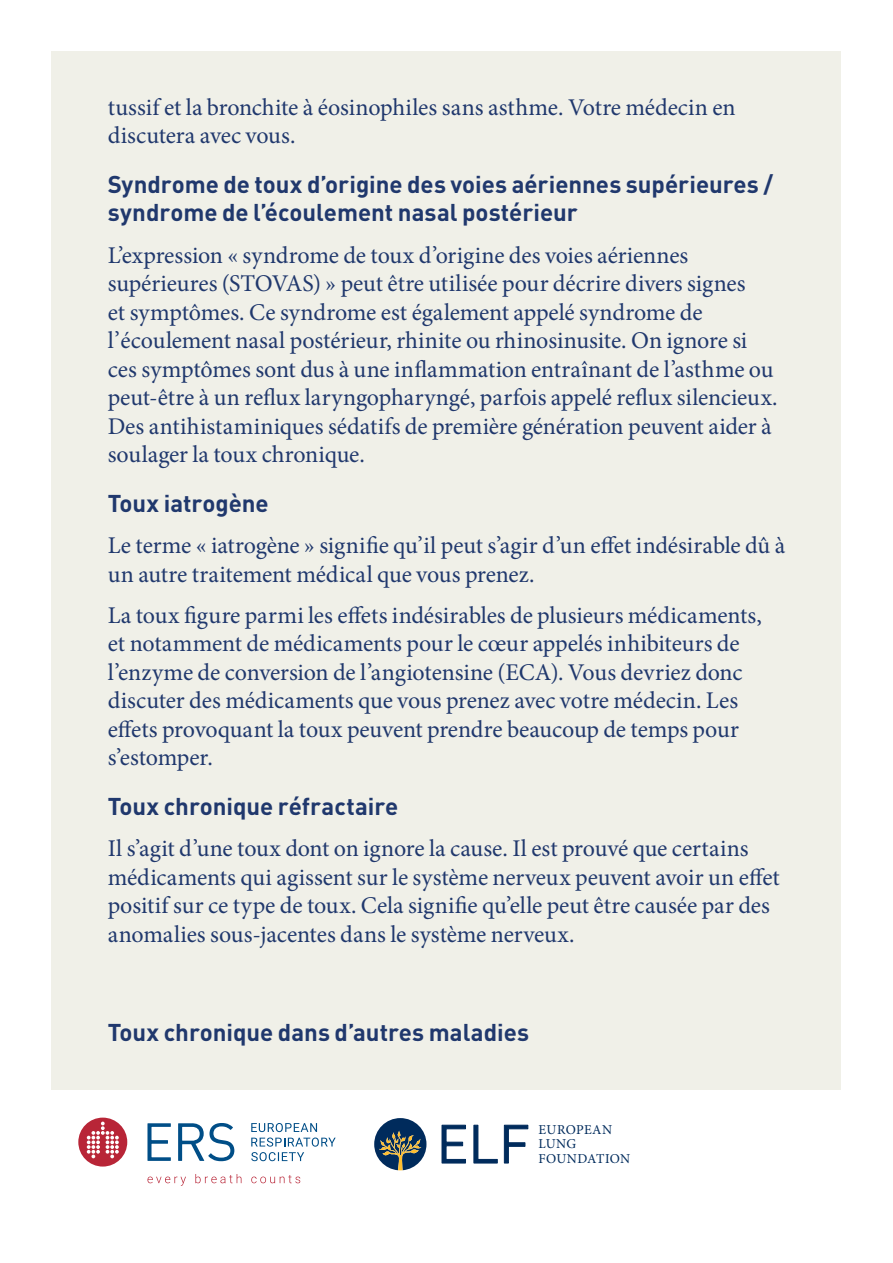
<style>
.page{position:relative;width:893px;height:1263px;background:#fff}
.page>*{position:absolute;margin:0;border:0;box-sizing:border-box;transform-origin:0 0}
.t1{font:24px/28.5px "Minion Pro";letter-spacing:-.005em;color:#20386d}
.t2{font:700 24px/28.5px "DIN Pro";color:#20386d}
.t3{font:13.5px/14.7px "Minion Pro";letter-spacing:.025em;color:#002b5c}
</style>
<div class="page">
<div style="left:52px;top:52px;width:789px;height:1038px;background:#f0f0e8"></div>
<div style="left:78px;top:1117px;width:49px;height:49px;background:#b82537;border-radius:24px"></div>
<svg style="left:87px;top:1121px;width:32px;height:37px"></svg>
<svg style="left:147px;top:1123px;width:24px;height:38px"></svg>
<svg style="left:178px;top:1123px;width:56px;height:38px"></svg>
<svg style="left:147px;top:1176px;width:39px;height:10px"></svg>
<svg style="left:195px;top:1174px;width:46px;height:9px"></svg>
<svg style="left:251px;top:1175px;width:49px;height:8px"></svg>
<svg style="left:251px;top:1123px;width:85px;height:39px"></svg>
<svg style="left:441px;top:1124px;width:25px;height:40px"></svg>
<svg style="left:473px;top:1124px;width:25px;height:40px"></svg>
<svg style="left:504px;top:1124px;width:24px;height:40px"></svg>
<svg style="left:374px;top:1118px;width:52px;height:52px"></svg>
<p class="t1" style="left:108px;top:93px;width:629px">tussif et la bronchite à éosinophiles sans asthme. Votre médecin en discutera avec vous.</p>
<p class="t2" style="left:108px;top:167px;width:667px">Syndrome de toux d’origine des voies aériennes supérieures / syndrome de l’écoulement nasal postérieur</p>
<p class="t1" style="left:108px;top:241px;width:672px">L’expression « syndrome de toux d’origine des voies aériennes supérieures (STOVAS) » peut être utilisée pour décrire divers signes<br>et symptômes. Ce syndrome est également appelé syndrome de l’écoulement nasal postérieur, rhinite ou rhinosinusite. On ignore si ces symptômes sont dus à une inflammation entraînant de l’asthme ou peut-être à un reflux laryngopharyngé, parfois appelé reflux silencieux.<br>Des antihistaminiques sédatifs de première génération peuvent aider à soulager la toux chronique.</p>
<p class="t2" style="left:108px;top:486px;width:163px">Toux iatrogène</p>
<p class="t1" style="left:108px;top:531px;width:679px">Le terme « iatrogène » signifie qu’il peut s’agir d’un effet indésirable dû à un autre traitement médical que vous prenez.</p>
<p class="t1" style="left:108px;top:601px;width:656px">La toux figure parmi les effets indésirables de plusieurs médicaments, et notamment de médicaments pour le cœur appelés inhibiteurs de l’enzyme de conversion de l’angiotensine (ECA). Vous devriez donc discuter des médicaments que vous prenez avec votre médecin. Les effets provoquant la toux peuvent prendre beaucoup de temps pour s’estomper.</p>
<p class="t2" style="left:108px;top:789px;width:292px">Toux chronique réfractaire</p>
<p class="t1" style="left:108px;top:834px;width:674px">Il s’agit d’une toux dont on ignore la cause. Il est prouvé que certains médicaments qui agissent sur le système nerveux peuvent avoir un effet positif sur ce type de toux. Cela signifie qu’elle peut être causée par des anomalies sous-jacentes dans le système nerveux.</p>
<p class="t2" style="left:108px;top:1015px;width:423px">Toux chronique dans d’autres maladies</p>
<p class="t3" style="left:538px;top:1122px;width:93px">EUROPEAN<br>LUNG<br>FOUNDATION</p>
</div>
